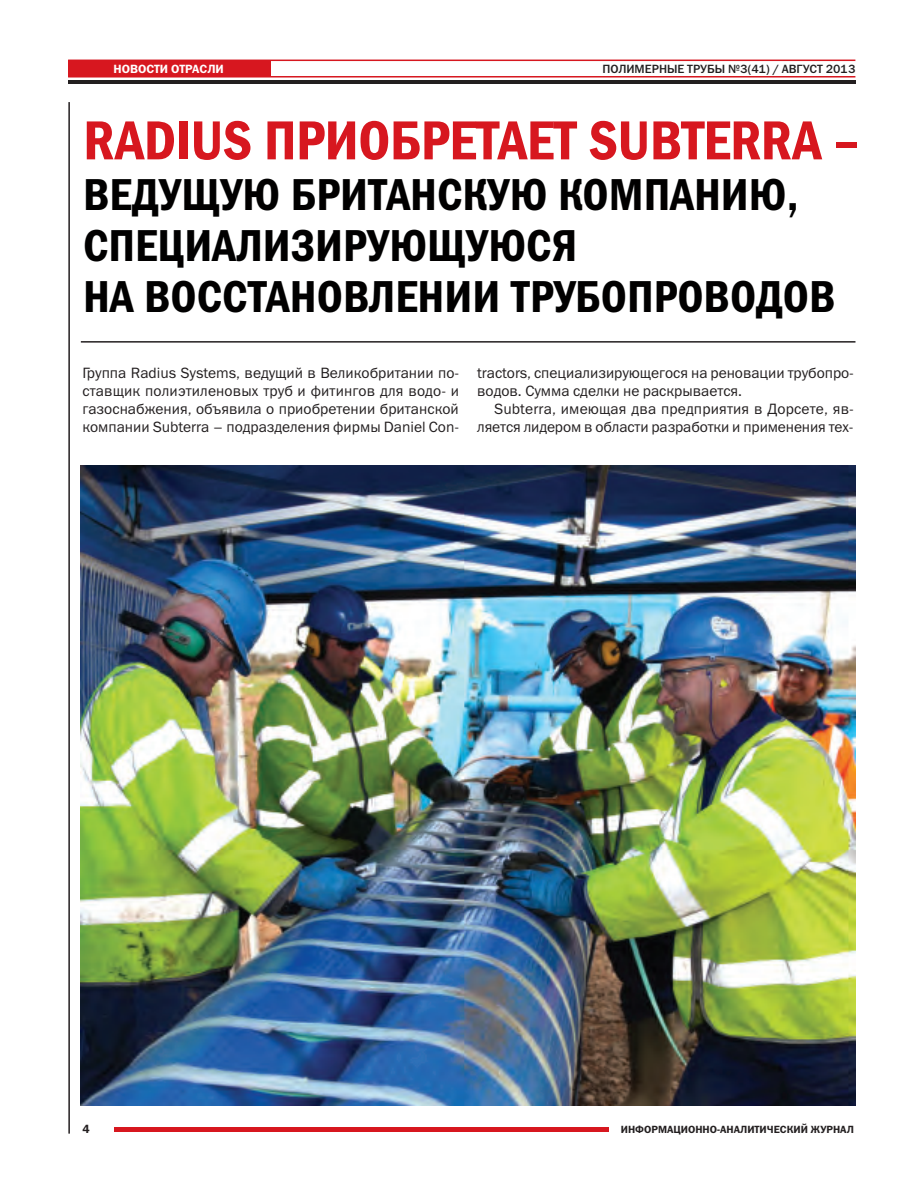
<style>
.page{position:relative;width:915px;height:1191px;background:#fff}
.page>*{position:absolute;margin:0;border:0;box-sizing:border-box;transform-origin:0 0}
.t1{font:55.2px "Franklin Gothic Demi Cond C";letter-spacing:-.01em;color:#d7171f}
.t2{font:45px/51px "Franklin Gothic Demi Cond C";color:#010000}
.t3{font:15px/18px "Franklin Gothic Book C";color:#231f20;text-align:justify}
.t4{font:12px "Franklin Gothic Medium C";color:#231f20}
.t5{font:12px "Franklin Gothic Demi C";color:#fff}
.t6{font:12px "Franklin Gothic Demi C";color:#231f20}
.t7{font:10.5px "Franklin Gothic Demi C";color:#231f20}
</style>
<div class="page">
<hr style="left:68px;top:102px;width:2px;height:1031px;background:#231f20">
<hr style="left:114px;top:1127px;width:494px;height:4px;background:#d7171f">
<hr style="left:68px;top:76px;width:787px;height:1px;background:#d7171f">
<hr style="left:68px;top:60px;width:787px;height:1px;background:#d7171f">
<hr style="left:68px;top:80px;width:787px;height:3px;background:#231f20">
<div style="left:68px;top:60px;width:202px;height:16px;background:#d7171f"></div>
<hr style="left:81px;top:341px;width:774px;height:1px;background:#231f20">
<img style="left:81px;top:466px;width:774px;height:640px">
<p class="t5" style="left:113px;top:62px;width:112px">НОВОСТИ ОТРАСЛИ</p>
<p class="t4" style="left:602px;top:62px;width:254px">ПОЛИМЕРНЫЕ ТРУБЫ №3(41) / АВГУСТ 2013</p>
<h1 class="t1" style="left:83px;top:108px;width:777px">RADIUS ПРИОБРЕТАЕТ SUBTERRA –</h1>
<h2 class="t2" style="left:83px;top:169px;width:753px">ВЕДУЩУЮ БРИТАНСКУЮ КОМПАНИЮ,<br>СПЕЦИАЛИЗИРУЮЩУЮСЯ<br>НА ВОССТАНОВЛЕНИИ ТРУБОПРОВОДОВ</h2>
<p class="t3" style="left:82px;top:364px;width:378px">Группа Radius Systems, ведущий в Великобритании по&shy;ставщик полиэтиленовых труб и фитингов для водо- и газоснабжения, объявила о приобретении британской компании Subterra – подразделения фирмы Daniel Con-</p>
<p class="t3" style="left:477px;top:364px;width:378px">tractors, специализирующегося на реновации трубопро&shy;водов. Сумма сделки не раскрывается.</p>
<p class="t3" style="left:477px;top:400px;width:378px;text-align:right">Subterra, имеющая два предприятия в Дорсете, яв&shy;ляется лидером в области разработки и применения тех-</p>
<p class="t6" style="left:82px;top:1122px;width:9px">4</p>
<p class="t7" style="left:620px;top:1122px;width:234px">ИНФОРМАЦИОННО-АНАЛИТИЧЕСКИЙ ЖУРНАЛ</p>
</div>
